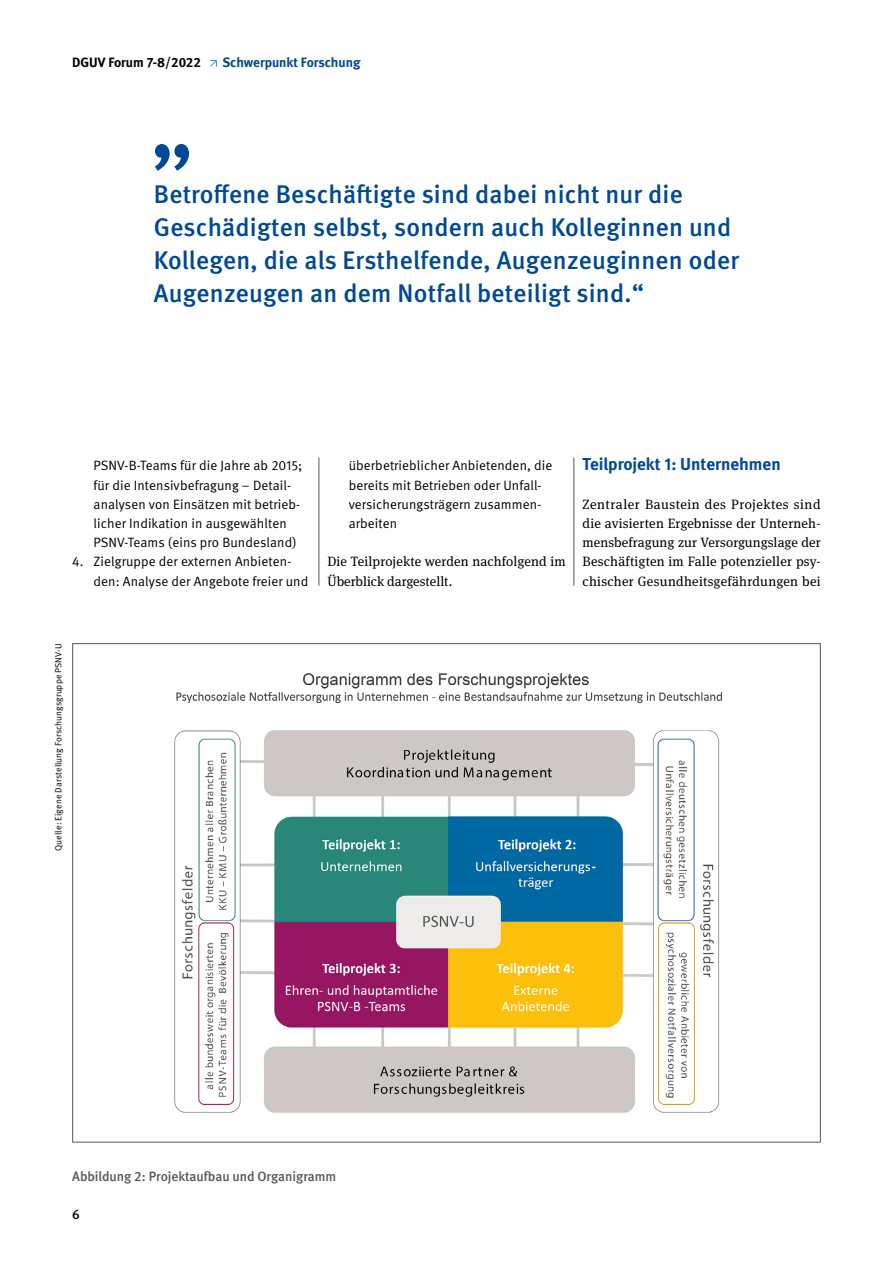
<style>
.page{position:relative;width:893px;height:1263px;background:#fff}
.page>*{position:absolute;margin:0;border:0;box-sizing:border-box;transform-origin:0 0}
.t1{font:500 25.5px/33px "DGUV Meta";letter-spacing:.01em;color:#004994}
.t2{font:700 17.25px "DGUV Meta";color:#004994}
.t3{font:13.5px/19.2px "DGUV Meta";letter-spacing:.01em;color:#000}
.Fließtext_book_9pt{font:13.5px/19.2px "DGUV Meta Serif";letter-spacing:.01em;color:#000}
.t4{font:500 13.5px "DGUV Meta";color:#575756}
.t5{font:700 13.5px "DGUV Meta";letter-spacing:-.005em;color:#004994}
.t6{font:700 13.5px "DGUV Meta";color:#000}
.t7{font:500 13.5px "DGUV Meta";color:#000}
.t8{font:9px "DGUV Meta";letter-spacing:.01em;color:#000}
</style>
<div class="page">
<svg style="left:210px;top:60px;width:7px;height:7px"></svg>
<hr style="left:319px;top:458px;width:1px;height:128px;background:#575756">
<hr style="left:574px;top:458px;width:1px;height:128px;background:#575756">
<img style="left:174px;top:673px;width:548px;height:440px">
<svg style="left:155px;top:144px;width:34px;height:27px"></svg>
<p class="t6" style="left:72px;top:54px;width:130px">DGUV Forum 7-8/2022</p>
<p class="t5" style="left:222px;top:54px;width:140px">Schwerpunkt Forschung</p>
<h1 class="t1" style="left:154px;top:178px;width:587px">Betroffene Beschäftigte sind dabei nicht nur die Geschädigten selbst, sondern auch Kolleginnen und Kollegen, die als Ersthelfende, Augenzeuginnen oder Augenzeugen an dem Notfall beteiligt sind.“</h1>
<p class="t3" style="left:94px;top:456px;width:210px">PSNV-B-Teams für die Jahre ab 2015; für die Intensivbefragung – Detail&shy;analysen von Einsätzen mit betrieb&shy;licher Indikation in ausgewählten PSNV-Teams (eins pro Bundesland)</p>
<p class="t3" style="left:94px;top:552px;width:216px;text-indent:-21px">4. Zielgruppe der externen Anbieten&shy;den: Analyse der Angebote freier und</p>
<p class="t3" style="left:349px;top:456px;width:205px">überbetrieblicher Anbietenden, die bereits mit Betrieben oder Unfall&shy;versicherungsträgern zusammen&shy;arbeiten</p>
<p class="Fließtext_book_9pt" style="left:327px;top:552px;width:240px">Die Teilprojekte werden nachfolgend im<br>Überblick dargestellt.</p>
<h4 class="t2" style="left:583px;top:454px;width:200px">Teilprojekt 1: Unternehmen</h4>
<p class="Fließtext_book_9pt" style="left:583px;top:495px;width:240px;text-align:justify">Zentraler Baustein des Projektes sind die avisierten Ergebnisse der Unterneh&shy;mensbefragung zur Versorgungslage der Beschäftigten im Falle potenzieller psy&shy;chischer Gesundheitsgefährdungen bei</p>
<p class="t8" style="left:53px;top:851px;width:209px;rotate:-90deg">Quelle: Eigene Darstellung Forschungsgruppe PSNV-U</p>
<p class="t4" style="left:72px;top:1168px;width:266px">Abbildung 2: Projektaufbau und Organigramm</p>
<p class="t7" style="left:72px;top:1207px;width:9px">6</p>
</div>
